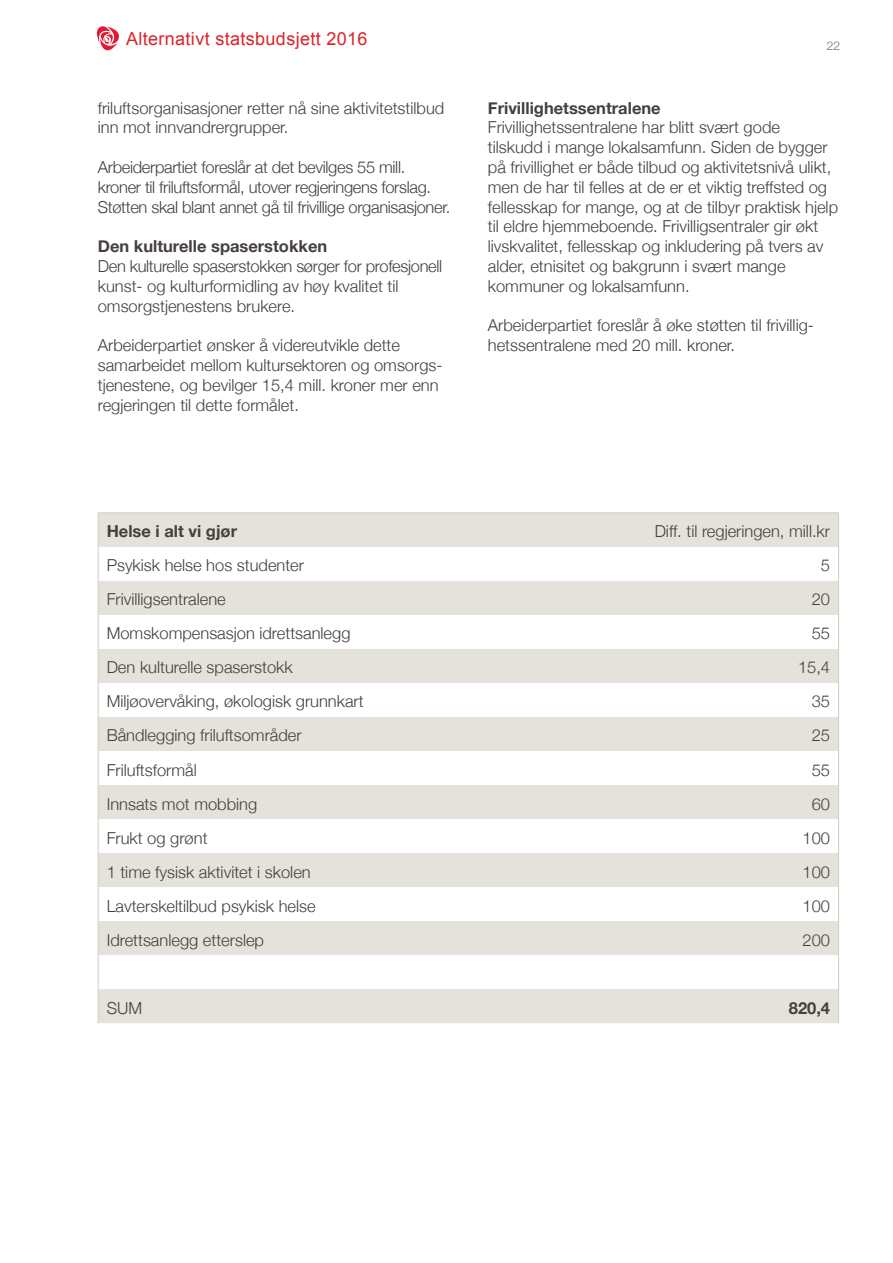
<style>
.page{position:relative;width:893px;height:1263px;background:#fff}
.page>*{position:absolute;margin:0;border:0;box-sizing:border-box;transform-origin:0 0}
.t1{font:19.2px "Myriad Pro";color:#e31837}
.t2{font:18px "Arial";letter-spacing:.02em;color:#dc232b}
.t3{font:300 16.5px/19.8px "Helvetica Neue";color:#453f3e}
.t4{font:300 16.5px/19.8px "Helvetica Neue";letter-spacing:-.02em;color:#453f3e}
.t5{font:700 16.5px "Helvetica Neue";color:#453f3e}
.t6{font:300 12px "Helvetica Neue";color:#756e6c}
</style>
<div class="page">
<svg style="left:96px;top:26px;width:24px;height:25px"></svg>
<svg style="left:99px;top:513px;width:739px;height:510px;fill:#e4e2db"></svg>
<hr style="left:98px;top:512px;width:283px;height:1px;background:#cfccbf">
<hr style="left:98px;top:513px;width:1px;height:34px;background:#cfccbf">
<hr style="left:381px;top:512px;width:458px;height:1px;background:#cfccbf">
<hr style="left:838px;top:513px;width:1px;height:34px;background:#cfccbf">
<hr style="left:98px;top:547px;width:1px;height:34px;background:#cfccbf">
<hr style="left:838px;top:547px;width:1px;height:34px;background:#cfccbf">
<hr style="left:98px;top:581px;width:1px;height:34px;background:#cfccbf">
<hr style="left:838px;top:581px;width:1px;height:34px;background:#cfccbf">
<hr style="left:98px;top:615px;width:1px;height:34px;background:#cfccbf">
<hr style="left:838px;top:615px;width:1px;height:34px;background:#cfccbf">
<hr style="left:98px;top:649px;width:1px;height:34px;background:#cfccbf">
<hr style="left:838px;top:649px;width:1px;height:34px;background:#cfccbf">
<hr style="left:98px;top:683px;width:1px;height:34px;background:#cfccbf">
<hr style="left:838px;top:683px;width:1px;height:34px;background:#cfccbf">
<hr style="left:98px;top:717px;width:1px;height:34px;background:#cfccbf">
<hr style="left:838px;top:717px;width:1px;height:34px;background:#cfccbf">
<hr style="left:98px;top:751px;width:1px;height:34px;background:#cfccbf">
<hr style="left:838px;top:751px;width:1px;height:34px;background:#cfccbf">
<hr style="left:98px;top:785px;width:1px;height:34px;background:#cfccbf">
<hr style="left:838px;top:785px;width:1px;height:34px;background:#cfccbf">
<hr style="left:98px;top:819px;width:1px;height:34px;background:#cfccbf">
<hr style="left:838px;top:819px;width:1px;height:34px;background:#cfccbf">
<hr style="left:98px;top:853px;width:1px;height:34px;background:#cfccbf">
<hr style="left:838px;top:853px;width:1px;height:34px;background:#cfccbf">
<hr style="left:98px;top:887px;width:1px;height:34px;background:#cfccbf">
<hr style="left:838px;top:887px;width:1px;height:34px;background:#cfccbf">
<hr style="left:98px;top:921px;width:1px;height:34px;background:#cfccbf">
<hr style="left:838px;top:921px;width:1px;height:34px;background:#cfccbf">
<hr style="left:98px;top:955px;width:1px;height:34px;background:#cfccbf">
<hr style="left:838px;top:955px;width:1px;height:34px;background:#cfccbf">
<hr style="left:98px;top:989px;width:1px;height:34px;background:#cfccbf">
<hr style="left:838px;top:989px;width:1px;height:34px;background:#cfccbf">
<p class="t1" style="left:127px;top:27px;width:150px">Arbeiderpartiet.no</p>
<p class="t6" style="left:827px;top:39px;width:15px">22</p>
<p class="t2" style="left:126px;top:27px;width:243px">Alternativt statsbudsjett 2016</p>
<p class="t3" style="left:98px;top:97px;width:348px">friluftsorganisasjoner retter nå sine aktivitetstilbud inn mot innvandrergrupper.</p>
<p class="t4" style="left:98px;top:157px;width:354px">Arbeiderpartiet foreslår at det bevilges 55 mill. kroner til friluftsformål, utover regjeringens forslag.<br>Støtten skal blant annet gå til frivillige organisasjoner.</p>
<p class="t5" style="left:98px;top:236px;width:231px">Den kulturelle spaserstokken</p>
<p class="t3" style="left:98px;top:256px;width:346px">Den kulturelle spaserstokken sørger for profesjonell kunst- og kulturformidling av høy kvalitet til omsorgstjenestens brukere.</p>
<p class="t3" style="left:98px;top:335px;width:346px">Arbeiderpartiet ønsker å videreutvikle dette samarbeidet mellom kultursektoren og omsorgs&shy;tjenestene, og bevilger 15,4 mill. kroner mer enn regjeringen til dette formålet.</p>
<p class="t5" style="left:488px;top:97px;width:174px">Frivillighetssentralene</p>
<p class="t3" style="left:488px;top:117px;width:352px">Frivillighetssentralene har blitt svært gode tilskudd i mange lokalsamfunn. Siden de bygger på frivillighet er både tilbud og aktivitetsnivå ulikt, men de har til felles at de er et viktig treffsted og fellesskap for mange, og at de tilbyr praktisk hjelp til eldre hjemmeboende. Frivilligsentraler gir økt livskvalitet, fellesskap og inkludering på tvers av alder, etnisitet og bakgrunn i svært mange kommuner og lokalsamfunn.</p>
<p class="t3" style="left:488px;top:315px;width:328px">Arbeiderpartiet foreslår å øke støtten til frivillig&shy;hetssentralene med 20 mill. kroner.</p>
<p class="t5" style="left:107px;top:521px;width:132px">Helse i alt vi gjør</p>
<p class="t3" style="left:655px;top:521px;width:177px">Diff. til regjeringen, mill.kr</p>
<p class="t3" style="left:107px;top:555px;width:199px">Psykisk helse hos studenter</p>
<p class="t3" style="left:821px;top:555px;width:11px">5</p>
<p class="t3" style="left:107px;top:589px;width:121px">Frivilligsentralene</p>
<p class="t3" style="left:812px;top:589px;width:20px">20</p>
<p class="t3" style="left:107px;top:623px;width:245px">Momskompensasjon idrettsanlegg</p>
<p class="t3" style="left:812px;top:623px;width:20px">55</p>
<p class="t3" style="left:107px;top:657px;width:188px">Den kulturelle spaserstokk</p>
<p class="t3" style="left:798px;top:657px;width:34px">15,4</p>
<p class="t3" style="left:107px;top:691px;width:259px">Miljøovervåking, økologisk grunnkart</p>
<p class="t3" style="left:812px;top:691px;width:20px">35</p>
<p class="t3" style="left:107px;top:725px;width:196px">Båndlegging friluftsområder</p>
<p class="t3" style="left:812px;top:725px;width:20px">25</p>
<p class="t3" style="left:107px;top:759px;width:92px">Friluftsformål</p>
<p class="t3" style="left:812px;top:759px;width:20px">55</p>
<p class="t3" style="left:107px;top:793px;width:152px">Innsats mot mobbing</p>
<p class="t3" style="left:812px;top:793px;width:20px">60</p>
<p class="t3" style="left:107px;top:827px;width:102px">Frukt og grønt</p>
<p class="t3" style="left:803px;top:827px;width:29px">100</p>
<p class="t3" style="left:107px;top:861px;width:206px">1 time fysisk aktivitet i skolen</p>
<p class="t3" style="left:803px;top:861px;width:29px">100</p>
<p class="t3" style="left:107px;top:895px;width:210px">Lavterskeltilbud psykisk helse</p>
<p class="t3" style="left:803px;top:895px;width:29px">100</p>
<p class="t3" style="left:107px;top:929px;width:159px">Idrettsanlegg etterslep</p>
<p class="t3" style="left:803px;top:929px;width:29px">200</p>
<p class="t3" style="left:107px;top:997px;width:37px">SUM</p>
<p class="t5" style="left:789px;top:998px;width:43px">820,4</p>
</div>
